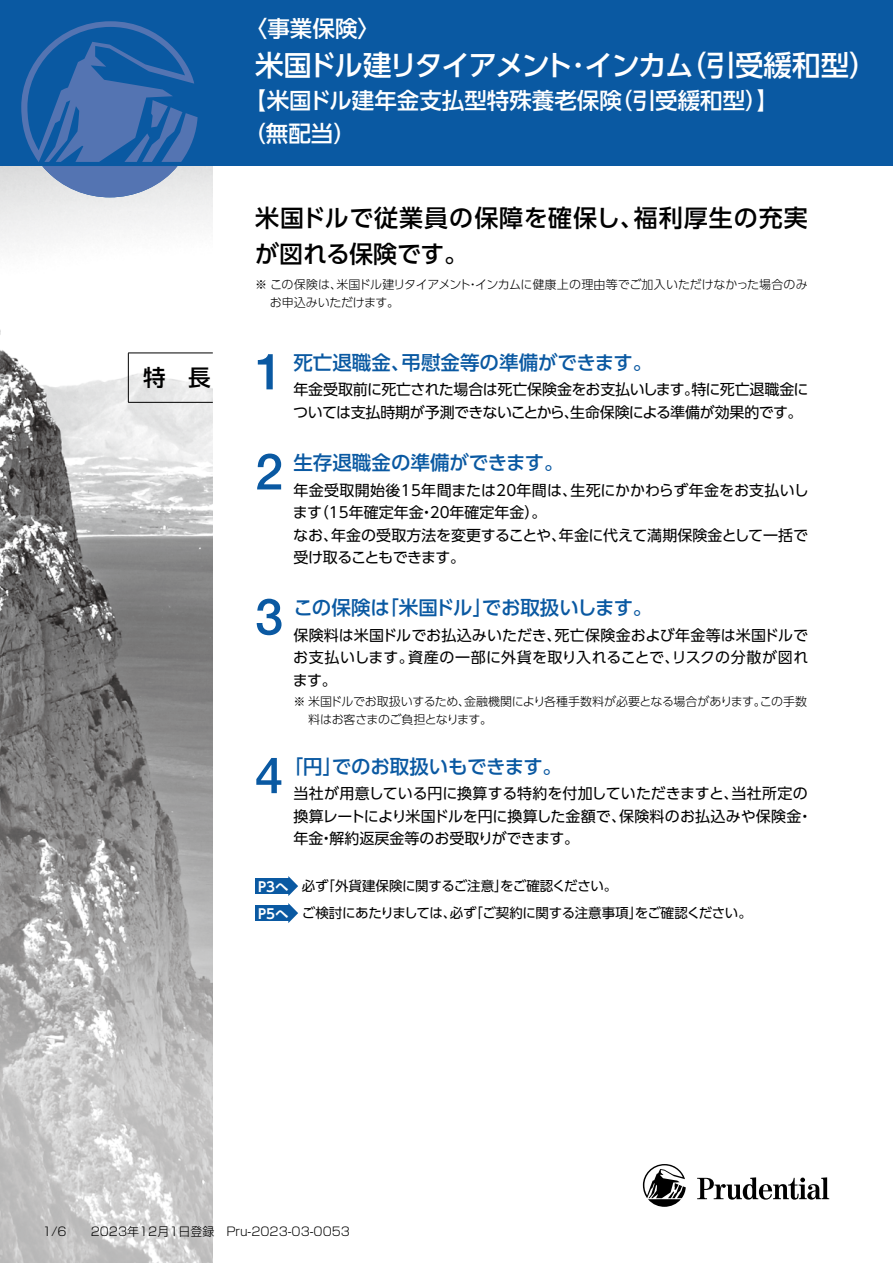
<style>
.page{position:relative;width:893px;height:1263px;background:#fff}
.page>*{position:absolute;margin:0;border:0;box-sizing:border-box;transform-origin:0 0}
.t1{font:500 50.25px "Helvetica Neue LT Std";color:#0a59a2}
.t2{font:500 28.5px "UD Shin Go Pr 6";letter-spacing:-.055em;color:#fff}
.t3{font:500 24px/36px "UD Shin Go Pr 6";letter-spacing:.03em;color:#000}
.t4{font:500 22.5px/33px "UD Shin Go Pr 6";color:#fff}
.t5{font:500 22.5px "UD Shin Go Pr 6";color:#000}
.t6{font:500 19.5px "UD Shin Go Pr 6";color:#0a59a2}
.t7{font:15px/22.5px "UD Shin Go Pr 6";letter-spacing:-.005em;color:#000}
.t8{font:15px/22.5px "UD Shin Go Pr 6";letter-spacing:-.03em;color:#000}
.t9{font:15px "UD Shin Go Pr 6";letter-spacing:.015em;color:#000}
.t10{font:15px/22.5px "UD Shin Go Pr 6";letter-spacing:-.04em;color:#000}
.t11{font:15px "UD Shin Go Pr 6";letter-spacing:.02em;color:#000}
.t12{font:15px "UD Shin Go Pr 6";letter-spacing:.04em;color:#000}
.t13{font:13.5px "UD Shin Go Pr 6";letter-spacing:-.025em;color:#000}
.t14{font:700 13.5px "UD Shin Go Pr 6 De";color:#fff}
.t15{font:300 12px/18px "UD Shin Go Pr 6";letter-spacing:-.015em;color:#000}
.t16{font:300 12px "Shin Go Pro";color:#000}
</style>
<div class="page">
<svg style="left:0;top:166px;width:213px;height:1097px"></svg>
<svg style="left:643px;top:1164px;width:43px;height:43px"></svg>
<svg style="left:697px;top:1177px;width:132px;height:22px"></svg>
<div style="left:0;top:0;width:893px;height:166px;background:#0a59a2"></div>
<svg style="left:21px;top:21px;width:177px;height:176px"></svg>
<div style="left:255px;top:878px;width:34px;height:16px;background:#0a59a2"></div>
<svg style="left:288px;top:876px;width:10px;height:20px"></svg>
<div style="left:255px;top:905px;width:34px;height:16px;background:#0a59a2"></div>
<svg style="left:288px;top:903px;width:10px;height:20px"></svg>
<hr style="left:128px;top:353px;width:85px;height:1px;background:#000">
<hr style="left:128px;top:353px;width:1px;height:49px;background:#000">
<hr style="left:128px;top:402px;width:85px;height:1px;background:#000">
<h3 class="t4" style="left:245px;top:12px;width:136px">〈事業保険〈</h3>
<h2 class="t2" style="left:678px;top:42px;width:201px">（引受緩和型(</h2>
<h2 class="t2" style="left:255px;top:42px;width:440px">米国ドル建リタイアメント･インカム</h2>
<h3 class="t4" style="left:610px;top:84px;width:170px">（引受緩和型【(</h3>
<h3 class="t4" style="left:243px;top:84px;width:380px">【米国ドル建年金支払型特殊養老保険（無配当(</h3>
<h3 class="t5" style="left:143px;top:359px;width:69px">特　長</h3>
<h3 class="t3" style="left:255px;top:199px;width:390px">米国ドルで従業員の保障を確保し、が図れる保険です。</h3>
<p class="t15" style="left:336px;top:275px;width:473px">米国ドル建リタイアメントインカムに健康上の理由等でご加入いただけなかった場合のみ</p>
<h3 class="t3" style="left:634px;top:199px;width:175px">福利厚生の充実</h3>
<p class="t15" style="left:270px;top:275px;width:131px;text-indent:-15px">※ この保険は、<br>お申込みいただけます。</p>
<p class="t15" style="left:467px;top:275px;width:13px">・</p>
<h1 class="t1" style="left:255px;top:341px;width:29px">1</h1>
<h3 class="t6" style="left:402px;top:347px;width:252px">弔慰金等の準備ができます。</h3>
<h3 class="t6" style="left:293px;top:347px;width:118px">死亡退職金、</h3>
<p class="t7" style="left:293px;top:378px;width:517px">年金受取前に死亡された場合は死亡保険金をお支払いします特に死亡退職金に</p>
<p class="t8" style="left:293px;top:378px;width:511px;text-indent:391px">。<br>ついては支払時期が予測できないことから生命保険による準備が効果的です。</p>
<p class="t7" style="left:564px;top:401px;width:16px">、</p>
<h1 class="t1" style="left:255px;top:442px;width:29px">2</h1>
<h3 class="t6" style="left:293px;top:447px;width:272px">生存退職金の準備ができます。</h3>
<p class="t7" style="left:570px;top:478px;width:240px">生死にかかわらず年金をお支払いし</p>
<p class="t7" style="left:314px;top:478px;width:265px;text-indent:-20px">年金受取開始後15年間または20年間は、（15年確定年金 20年確定年金。(</p>
<p class="t7" style="left:293px;top:501px;width:31px">ます</p>
<p class="t7" style="left:419px;top:501px;width:16px">・</p>
<p class="t7" style="left:331px;top:523px;width:237px">年金の受取方法を変更することや、</p>
<p class="t7" style="left:559px;top:523px;width:251px">年金に代えて満期保険金として一括で</p>
<p class="t10" style="left:293px;top:523px;width:173px">なお、<br>受け取ることもできます。</p>
<h1 class="t1" style="left:255px;top:587px;width:29px">3</h1>
<h1 class="t1" style="left:255px;top:745px;width:29px">4</h1>
<h3 class="t6" style="left:379px;top:592px;width:114px">「米国ドル」</h3>
<h3 class="t6" style="left:293px;top:592px;width:98px">この保険は</h3>
<h3 class="t6" style="left:482px;top:592px;width:172px">でお取扱いします。</h3>
<p class="t9" style="left:555px;top:623px;width:255px">死亡保険金および年金等は米国ドルで</p>
<p class="t7" style="left:293px;top:623px;width:270px">保険料は米国ドルでお払込みいただき、</p>
<p class="t12" style="left:672px;top:645px;width:138px">リスクの分散が図れ</p>
<p class="t9" style="left:408px;top:645px;width:273px">資産の一部に外貨を取り入れることで、</p>
<p class="t7" style="left:293px;top:646px;width:122px">お支払いします。ます。</p>
<p class="t15" style="left:464px;top:691px;width:303px">金融機関により各種手数料が必要となる場合があります。</p>
<p class="t15" style="left:308px;top:691px;width:185px;text-indent:-15px">※ 米国ドルでお取扱いするため、<br>料はお客さまのご負担となります。</p>
<h3 class="t6" style="left:332px;top:750px;width:232px">でのお取扱いもできます。</h3>
<p class="t15" style="left:760px;top:691px;width:49px">この手数</p>
<h3 class="t6" style="left:293px;top:750px;width:50px">｢円」</h3>
<p class="t7" style="left:293px;top:782px;width:446px">当社が用意している円に換算する特約を付加していただきますと、</p>
<p class="t7" style="left:731px;top:782px;width:78px">当社所定の</p>
<p class="t7" style="left:293px;top:804px;width:334px">換算レートにより米国ドルを円に換算した金額で、年金解約返戻金等のお受取りができます。</p>
<p class="t11" style="left:619px;top:804px;width:184px">保険料のお払込みや保険金</p>
<p class="t7" style="left:797px;top:804px;width:16px">・</p>
<p class="t7" style="left:319px;top:827px;width:16px">・</p>
<p class="t14" style="left:258px;top:875px;width:32px">P3へ</p>
<p class="t14" style="left:258px;top:902px;width:32px">P5へ</p>
<p class="t13" style="left:302px;top:875px;width:28px">必ず</p>
<p class="t13" style="left:321px;top:875px;width:297px">「外貨建保険に関するご注意をご確認ください。</p>
<p class="t13" style="left:494px;top:875px;width:15px">」</p>
<p class="t13" style="left:302px;top:902px;width:156px">ご検討にあたりましては、</p>
<p class="t13" style="left:450px;top:902px;width:28px">必ず</p>
<p class="t13" style="left:469px;top:902px;width:284px">「ご契約に関する注意事項をご確認ください。</p>
<p class="t13" style="left:629px;top:902px;width:15px">」</p>
<p class="t16" style="left:43px;top:1221px;width:309px">1/6　　2023年12月1日登録　Pru-2023-03-0053</p>
</div>
